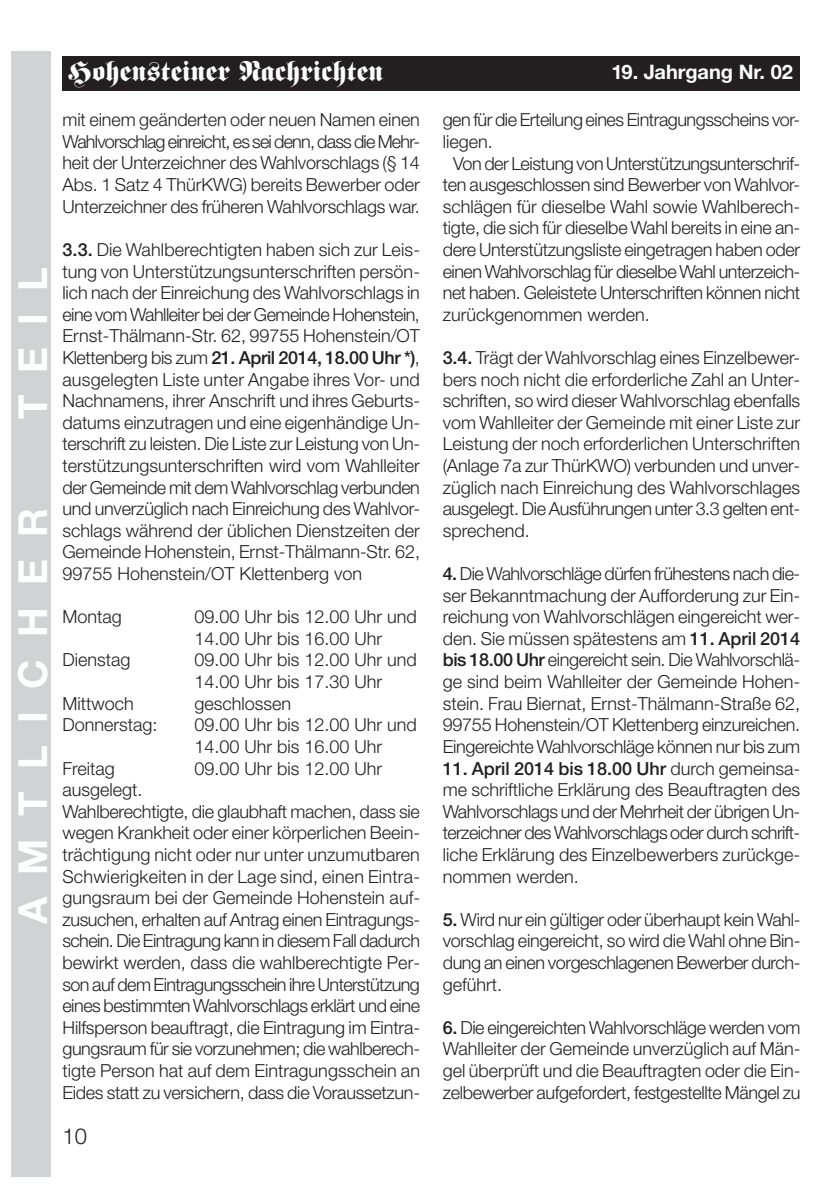
<style>
.page{position:relative;width:840px;height:1191px;background:#fff}
.page>*{position:absolute;margin:0;border:0;box-sizing:border-box;transform-origin:0 0}
.t1{font:700 40px "Helvetica Neue";letter-spacing:.555em;color:#fff}
.t2{font:28px "Fette Fraktur";color:#fff}
.t3{font:300 22px "Helvetica Neue";color:#231f20}
.t4{font:700 20px "Helvetica Neue";color:#fff}
.t5{font:300 18px/21.6px "Helvetica Neue";letter-spacing:-.015em;color:#231f20;text-align:justify}
.s1{font-weight:500}
</style>
<div class="page">
<div style="left:62px;top:57px;width:737px;height:34px;background:#231f20"></div>
<div style="left:11px;top:51px;width:40px;height:1125px;background:#d1d2d4"></div>
<h1 class="t1" style="left:18px;top:419px;width:154px;rotate:-90deg">TEIL</h1>
<h1 class="t1" style="left:18px;top:924px;width:417px;rotate:-90deg">AMTLICHER</h1>
<h2 class="t2" style="left:68px;top:61px;width:316px">Hohensteiner Nachrichten</h2>
<p class="t4" style="left:611px;top:64px;width:183px">19. Jahrgang Nr. 02</p>
<p class="t5" style="left:62px;top:111px;width:359px">mit einem geänderten oder neuen Namen einen Wahlvorschlag einreicht, es sei denn, dass die Mehr&shy;heit der Unterzeichner des Wahlvorschlags (§ 14<br>Abs. 1 Satz 4 ThürKWG) bereits Bewerber oder Unterzeichner des früheren Wahlvorschlags war.</p>
<p class="t5" style="left:62px;top:240px;width:359px"><span class="s1">3.3.</span> Die Wahlberechtigten haben sich zur Leis&shy;tung von Unterstützungsunterschriften persön&shy;lich nach der Einreichung des Wahlvorschlags in eine vom Wahlleiter bei der Gemeinde Hohenstein, Ernst-Thälmann-Str. 62, 99755 Hohenstein/OT Klettenberg bis zum <span class="s1">21. April 2014, 18.00 Uhr *)</span>, ausgelegten Liste unter Angabe ihres Vor- und Nachnamens, ihrer Anschrift und ihres Geburts&shy;datums einzutragen und eine eigenhändige Un&shy;terschrift zu leisten. Die Liste zur Leistung von Un&shy;terstützungsunterschriften wird vom Wahlleiter der Gemeinde mit dem Wahlvorschlag verbunden und unverzüglich nach Einreichung des Wahlvor&shy;schlags während der üblichen Dienstzeiten der Gemeinde Hohenstein, Ernst-Thälmann-Str. 62, 99755 Hohenstein/OT Klettenberg von</p>
<p class="t5" style="left:62px;top:608px;width:61px">Montag</p>
<p class="t5" style="left:194px;top:608px;width:224px">09.00 Uhr bis 12.00 Uhr und<br>14.00 Uhr bis 16.00 Uhr</p>
<p class="t5" style="left:62px;top:651px;width:69px">Dienstag</p>
<p class="t5" style="left:194px;top:651px;width:224px">09.00 Uhr bis 12.00 Uhr und<br>14.00 Uhr bis 17.30 Uhr</p>
<p class="t5" style="left:62px;top:694px;width:73px">Mittwoch</p>
<p class="t5" style="left:194px;top:694px;width:98px">geschlossen</p>
<p class="t5" style="left:62px;top:716px;width:97px">Donnerstag:</p>
<p class="t5" style="left:194px;top:716px;width:224px">09.00 Uhr bis 12.00 Uhr und<br>14.00 Uhr bis 16.00 Uhr</p>
<p class="t5" style="left:62px;top:759px;width:54px">Freitag</p>
<p class="t5" style="left:194px;top:759px;width:189px">09.00 Uhr bis 12.00 Uhr</p>
<p class="t5" style="left:62px;top:780px;width:359px;text-align:left">ausgelegt.<br>Wahlberechtigte, die glaubhaft machen, dass sie wegen Krankheit oder einer körperlichen Beein&shy;trächtigung nicht oder nur unter unzumutbaren Schwierigkeiten in der Lage sind, einen Eintra&shy;gungsraum bei der Gemeinde Hohenstein auf&shy;zusuchen, erhalten auf Antrag einen Eintragungs&shy;schein. Die Eintragung kann in diesem Fall dadurch bewirkt werden, dass die wahlberechtigte Per&shy;son auf dem Eintragungsschein ihre Unterstützung eines bestimmten Wahlvorschlags erklärt und eine Hilfsperson beauftragt, die Eintragung im Eintra&shy;gungsraum für sie vorzunehmen; die wahlberech&shy;tigte Person hat auf dem Eintragungsschein an Eides statt zu versichern, dass die Voraussetzun-</p>
<p class="t3" style="left:62px;top:1128px;width:26px">10</p>
<p class="t5" style="left:442px;top:111px;width:359px">gen für die Erteilung eines Eintragungsscheins vor-</p>
<p class="t5" style="left:442px;top:132px;width:52px">liegen.</p>
<p class="t5" style="left:453px;top:154px;width:348px">Von der Leistung von Unterstützungsunterschrif-</p>
<p class="t5" style="left:442px;top:176px;width:359px">ten ausgeschlossen sind Bewerber von Wahlvor-</p>
<p class="t5" style="left:442px;top:197px;width:359px">schlägen für dieselbe Wahl sowie Wahlberech-</p>
<p class="t5" style="left:442px;top:219px;width:359px">tigte, die sich für dieselbe Wahl bereits in eine an-</p>
<p class="t5" style="left:442px;top:240px;width:359px">dere Unterstützungsliste eingetragen haben oder</p>
<p class="t5" style="left:442px;top:262px;width:359px">einen Wahlvorschlag für dieselbe Wahl unterzeich-</p>
<p class="t5" style="left:442px;top:284px;width:359px">net haben. Geleistete Unterschriften können nicht</p>
<p class="t5" style="left:442px;top:305px;width:209px">zurückgenommen werden.</p>
<p class="t5" style="left:442px;top:348px;width:359px"><span class="s1">3.4.</span> Trägt der Wahlvorschlag eines Einzelbewer&shy;bers noch nicht die erforderliche Zahl an Unter&shy;schriften, so wird dieser Wahlvorschlag ebenfalls vom Wahlleiter der Gemeinde mit einer Liste zur Leistung der noch erforderlichen Unterschriften (Anlage 7a zur ThürKWO) verbunden und unver&shy;züglich nach Einreichung des Wahlvorschlages ausgelegt. Die Ausführungen unter 3.3 gelten ent&shy;sprechend.</p>
<p class="t5" style="left:442px;top:564px;width:359px"><span class="s1">4.</span> Die Wahlvorschläge dürfen frühestens nach die&shy;ser Bekanntmachung der Aufforderung zur Ein&shy;reichung von Wahlvorschlägen eingereicht wer&shy;den. Sie müssen spätestens am <span class="s1">11. April 2014 bis 18.00 Uhr</span> eingereicht sein. Die Wahlvorschlä&shy;ge sind beim Wahlleiter der Gemeinde Hohen&shy;stein. Frau Biernat, Ernst-Thälmann-Straße 62, 99755 Hohenstein/OT Klettenberg einzureichen.<br>Eingereichte Wahlvorschläge können nur bis zum</p>
<p class="t5" style="left:442px;top:759px;width:359px"><span class="s1">11. April 2014 bis 18.00 Uhr</span> durch gemeinsa&shy;me schriftliche Erklärung des Beauftragten des Wahlvorschlags und der Mehrheit der übrigen Un&shy;terzeichner des Wahlvorschlags oder durch schrift&shy;liche Erklärung des Einzelbewerbers zurückge&shy;nommen werden.</p>
<p class="t5" style="left:442px;top:910px;width:359px"><span class="s1">5.</span> Wird nur ein gültiger oder überhaupt kein Wahl&shy;vorschlag eingereicht, so wird die Wahl ohne Bin&shy;dung an einen vorgeschlagenen Bewerber durch&shy;geführt.</p>
<p class="t5" style="left:442px;top:1018px;width:359px"><span class="s1">6.</span> Die eingereichten Wahlvorschläge werden vom Wahlleiter der Gemeinde unverzüglich auf Män&shy;gel überprüft und die Beauftragten oder die Ein&shy;zelbewerber aufgefordert, festgestellte Mängel zu</p>
</div>
